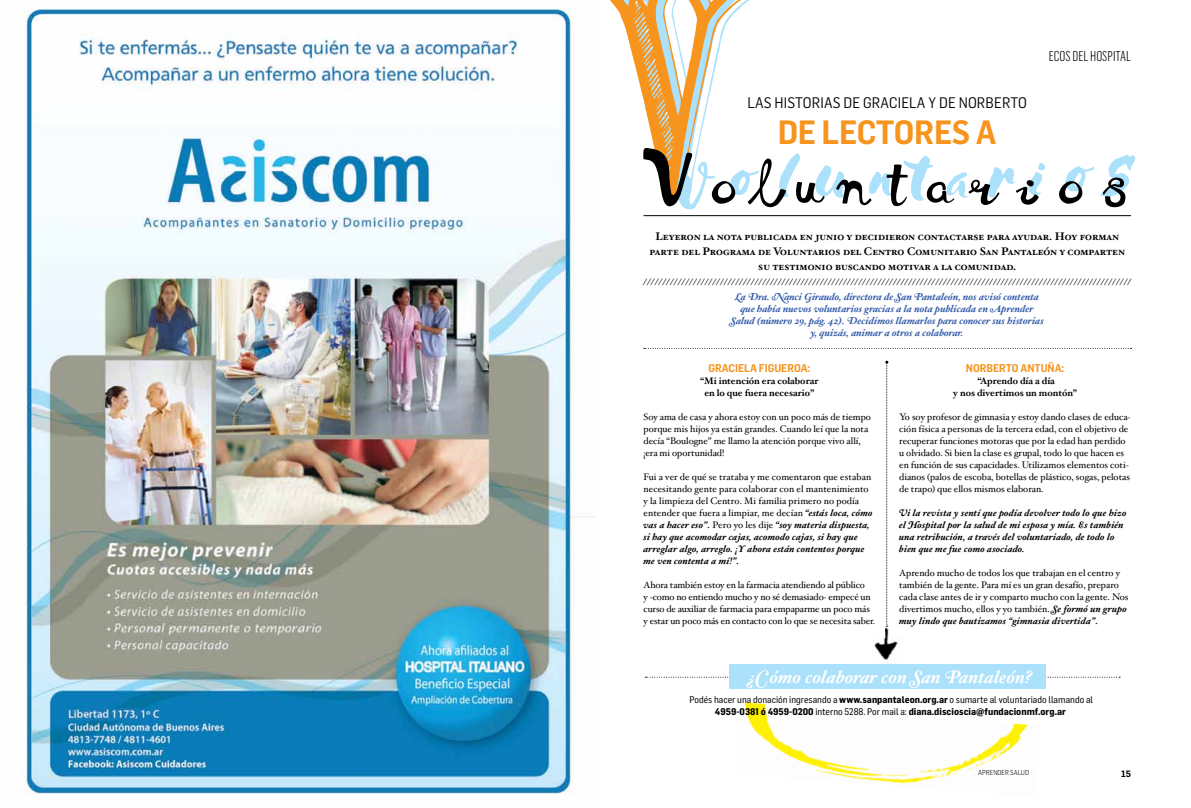
<style>
.page{position:relative;width:1191px;height:808px;background:#fff}
.page>*{position:absolute;margin:0;border:0;box-sizing:border-box;transform-origin:0 0}
.t1{font:600 33px "Flama Semicondensed";color:#f7941e}
.t2{font:18px "Hoefler Text Bold Italic Swash";color:#fff}
.t3{font:15px "Flama Semicondensed";letter-spacing:.01em;color:#000}
.t4{font:300 14px "Flama Condensed";color:#000}
.t5{font:11px/15px "Hoefler Text Bold Small Caps";color:#000;text-align:center}
.t6{font:600 11px "Flama Semicondensed";letter-spacing:-.005em;color:#f7941e}
.t7{font:10px/12px "Hoefler Text Bold Italic Swash";letter-spacing:-.005em;color:#335ba9;text-align:center}
.t8{font:9.5px/12px "Hoefler Text";color:#000}
.t9{font:9.5px/12px "Hoefler Text Bold Italic Swash";letter-spacing:.01em;color:#000}
.t10{font:9.5px "Flama Semicondensed Basic";color:#000}
.t11{font:700 9.5px/12px "Hoefler Text";color:#000;text-align:center}
.t12{font:700 9.5px "Flama Semicondensed";color:#000}
.t13{font:9px "Hoefler Text Bold Italic Swash";color:#000}
.t14{font:600 9px "Flama";color:#000}
.t15{font:300 7px "Flama Semicondensed";color:#000}
.s1{font-family:"Hoefler Text Bold Italic Swash"}
.s2{font-family:"Hoefler Text"}
.s3{font-family:"Flama Semicondensed";font-weight:700}
.s4{font-family:"Flama Semicondensed Basic";font-weight:400}
</style>
<div class="page">
<img style="left:870px;top:639px;width:35px;height:26px">
<img style="left:745px;top:702px;width:284px;height:82px">
<hr style="left:643px;top:215px;width:488px;height:1px;background:#000">
<svg style="left:645px;top:677px;width:475px;height:1px"></svg>
<div style="left:728px;top:665px;width:317px;height:24px;background:#abe1fa"></div>
<svg style="left:644px;top:348px;width:487px;height:1px"></svg>
<svg style="left:1059px;top:155px;width:76px;height:52px"></svg>
<svg style="left:610px;top:0;width:435px;height:210px"></svg>
<svg style="left:884px;top:361px;width:5px;height:278px"></svg>
<img style="left:23px;top:9px;width:572px;height:785px">
<h3 class="t3" style="left:747px;top:93px;width:35px">LAS HIST</h3>
<h3 class="t3" style="left:803px;top:93px;width:17px">ORIAS</h3>
<h3 class="t3" style="left:843px;top:93px;width:37px">DE GRACIELA</h3>
<h3 class="t3" style="left:928px;top:93px;width:58px">Y DE NORBERT</h3>
<h3 class="t3" style="left:1018px;top:93px;width:10px">O</h3>
<h1 class="t1" style="left:777px;top:111px;width:81px">DE LECTORES</h1>
<h1 class="t1" style="left:976px;top:111px;width:19px">A</h1>
<h3 class="t4" style="left:1048px;top:47px;width:7px">ECOS</h3>
<h3 class="t4" style="left:1072px;top:47px;width:30px">DEL HOSPIT</h3>
<h3 class="t4" style="left:1120px;top:47px;width:12px">AL</h3>
<p class="t5" style="left:649px;top:229px;width:477px">Leyeron la nota publicada en junio y decidieron contactarse para ayudar. Hoy forman parte del Programa de Voluntarios del Centro Comunitario San Pantaleón y comparten su testimonio buscando motivar a la comunidad.</p>
<p class="t13" style="left:643px;top:276px;width:489px">///////////////////////////////////////////////////////////////////////////////////////////////////////////////////////////////</p>
<p class="t7" style="left:730px;top:291px;width:315px">La Dra. Nanci Giraudo, directora de San Pantaleón, nos avisó contenta que había nuevos voluntarios gracias a la nota publicada en Aprender Salud (número 29, pág. 42). Decidimos llamarlos para conocer sus historias y, quizás, animar a otros a colaborar.</p>
<p class="t6" style="left:708px;top:361px;width:14px">GRACIE</p>
<p class="t6" style="left:744px;top:361px;width:28px">LA FIGUEROA</p>
<p class="t6" style="left:807px;top:361px;width:4px">:</p>
<p class="t11" style="left:700px;top:375px;width:120px">“Mi intención era colaborar en lo que fuera necesario”</p>
<p class="t8" style="left:643px;top:411px;width:229px">Soy ama de casa y ahora estoy con un poco más de tiempo porque mis hijos ya están grandes. Cuando leí que la nota decía “Boulogne” me llamo la atención porque vivo allí, ¡era mi oportunidad!</p>
<p class="t8" style="left:643px;top:471px;width:231px">Fui a ver de qué se trataba y me comentaron que estaban necesitando gente para colaborar con el mantenimiento y la limpieza del Centro. Mi familia primero no podía entender que fuera a limpiar, me decían <span class="s1">“estás loca, cómo</span></p>
<p class="t9" style="left:643px;top:519px;width:228px">vas a hacer eso”. <span class="s2">Pero yo les dije</span> “soy materia dispuesta, si hay que acomodar cajas, acomodo cajas, si hay que arreglar algo, arreglo. ¡Y ahora están contentos porque me ven contenta a mí!”.</p>
<p class="t8" style="left:643px;top:579px;width:233px">Ahora también estoy en la farmacia atendiendo al público<br>y -como no entiendo mucho y no sé demasiado- empecé un curso de auxiliar de farmacia para empaparme un poco más y estar un poco más en contacto con lo que se necesita saber.</p>
<p class="t6" style="left:966px;top:361px;width:15px">NORBERTO</p>
<p class="t6" style="left:1020px;top:361px;width:15px">ANTUÑA</p>
<p class="t6" style="left:1061px;top:361px;width:4px">:</p>
<p class="t11" style="left:953px;top:375px;width:125px">“Aprendo día a día<br>y nos divertimos un montón”</p>
<p class="t8" style="left:899px;top:411px;width:233px">Yo soy profesor de gimnasia y estoy dando clases de educa&shy;ción física a personas de la tercera edad, con el objetivo de recuperar funciones motoras que por la edad han perdido u olvidado. Si bien la clase es grupal, todo lo que hacen es en función de sus capacidades. Utilizamos elementos coti&shy;dianos (palos de escoba, botellas de plástico, sogas, pelotas de trapo) que ellos mismos elaboran.</p>
<p class="t9" style="left:899px;top:507px;width:229px">Vi la revista y sentí que podía devolver todo lo que hizo el Hospital por la salud de mi esposa y mía. Es también una retribución, a través del voluntariado, de todo lo bien que me fue como asociado.</p>
<p class="t8" style="left:899px;top:567px;width:231px">Aprendo mucho de todos los que trabajan en el centro y también de la gente. Para mí es un gran desafío, preparo cada clase antes de ir y comparto mucho con la gente. Nos divertimos mucho, ellos y yo también. <span class="s1">Se formó un grupo</span></p>
<p class="t9" style="left:899px;top:615px;width:200px">muy lindo que bautizamos “gimnasia divertida”.</p>
<h2 class="t2" style="left:748px;top:666px;width:286px">¿Cómo colaborar con San Pantaleón?</h2>
<p class="t10" style="left:689px;top:693px;width:405px">Podés hacer una donación ingresando a <span class="s3">www.sanpantaleon.org.ar</span> o sumarte al voluntariado llamando al</p>
<p class="t12" style="left:715px;top:705px;width:352px">4959-0381 ó 4959-0200 <span class="s4">interno 5288. Por mail a:</span> diana.discioscia@fundacionmf.org.ar</p>
<p class="t15" style="left:978px;top:768px;width:52px">APRENDER SALUD</p>
<p class="t14" style="left:1121px;top:767px;width:11px">15</p>
</div>
